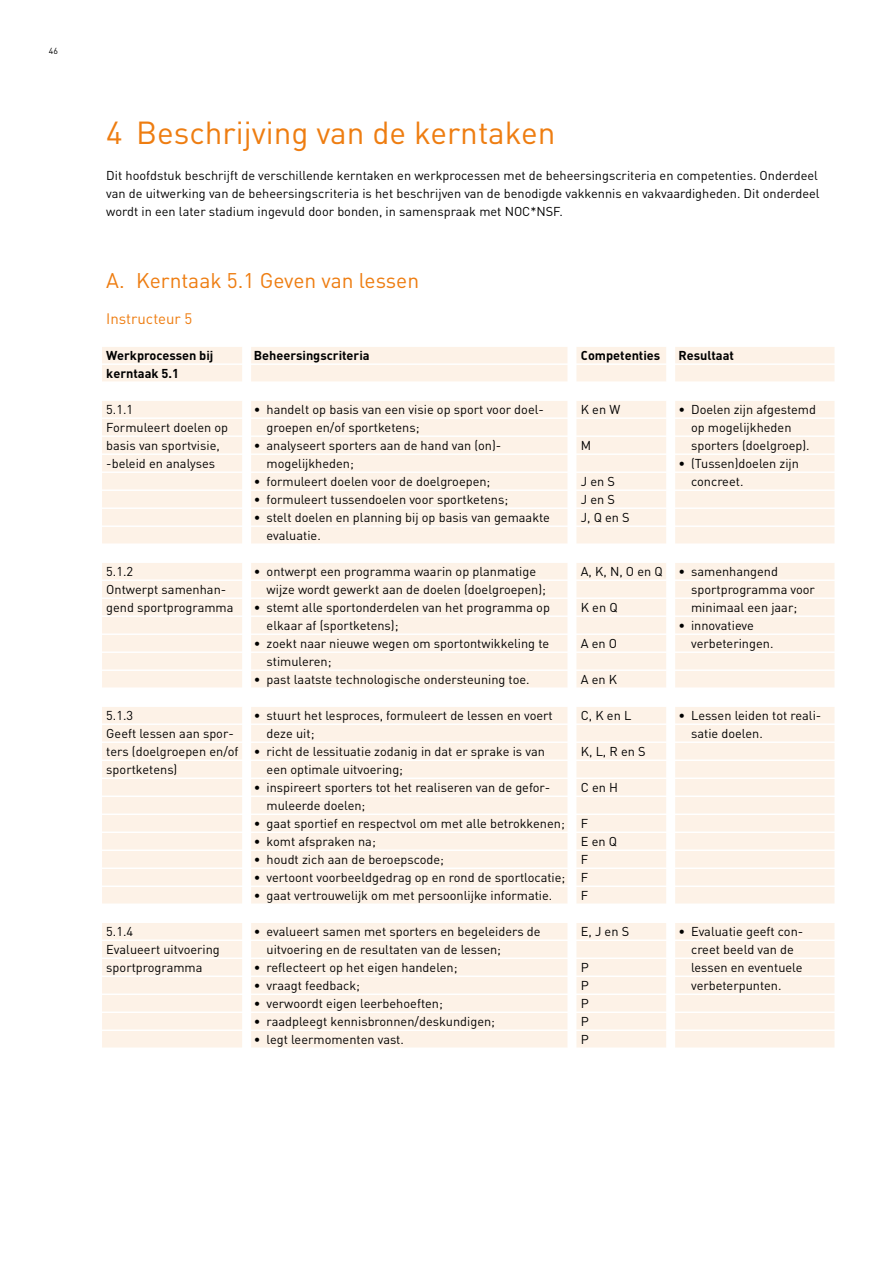
<style>
.page{position:relative;width:893px;height:1263px;background:#fff}
.page>*{position:absolute;margin:0;border:0;box-sizing:border-box;transform-origin:0 0}
.t1{font:31.5px "DIN";color:#ee7d11}
.t2{font:21px "DIN";color:#ee7d11}
.t3{font:15px "DIN";color:#ee7d11}
.t4{font:12.75px/18px "DIN";color:#000}
.t5{font:700 12.75px/18px "DIN";color:#000}
.t6{font:8.7px "DIN";color:#000}
</style>
<div class="page">
<div style="left:102px;top:347px;width:732px;height:16px;background:#fdf2e7"></div>
<div style="left:102px;top:365px;width:732px;height:16px;background:#fdf2e7"></div>
<div style="left:102px;top:401px;width:732px;height:16px;background:#fdf2e7"></div>
<div style="left:102px;top:419px;width:732px;height:16px;background:#fdf2e7"></div>
<div style="left:102px;top:437px;width:732px;height:16px;background:#fdf2e7"></div>
<div style="left:102px;top:455px;width:732px;height:16px;background:#fdf2e7"></div>
<div style="left:102px;top:473px;width:732px;height:16px;background:#fdf2e7"></div>
<div style="left:102px;top:491px;width:732px;height:16px;background:#fdf2e7"></div>
<div style="left:102px;top:509px;width:732px;height:16px;background:#fdf2e7"></div>
<div style="left:102px;top:527px;width:732px;height:16px;background:#fdf2e7"></div>
<div style="left:102px;top:563px;width:732px;height:16px;background:#fdf2e7"></div>
<div style="left:102px;top:581px;width:732px;height:16px;background:#fdf2e7"></div>
<div style="left:102px;top:599px;width:732px;height:16px;background:#fdf2e7"></div>
<div style="left:102px;top:617px;width:732px;height:16px;background:#fdf2e7"></div>
<div style="left:102px;top:635px;width:732px;height:16px;background:#fdf2e7"></div>
<div style="left:102px;top:653px;width:732px;height:16px;background:#fdf2e7"></div>
<div style="left:102px;top:671px;width:732px;height:16px;background:#fdf2e7"></div>
<div style="left:102px;top:707px;width:732px;height:16px;background:#fdf2e7"></div>
<div style="left:102px;top:725px;width:732px;height:16px;background:#fdf2e7"></div>
<div style="left:102px;top:743px;width:732px;height:16px;background:#fdf2e7"></div>
<div style="left:102px;top:761px;width:732px;height:16px;background:#fdf2e7"></div>
<div style="left:102px;top:779px;width:732px;height:16px;background:#fdf2e7"></div>
<div style="left:102px;top:797px;width:732px;height:16px;background:#fdf2e7"></div>
<div style="left:102px;top:815px;width:732px;height:16px;background:#fdf2e7"></div>
<div style="left:102px;top:833px;width:732px;height:16px;background:#fdf2e7"></div>
<div style="left:102px;top:851px;width:732px;height:16px;background:#fdf2e7"></div>
<div style="left:102px;top:869px;width:732px;height:16px;background:#fdf2e7"></div>
<div style="left:102px;top:887px;width:732px;height:16px;background:#fdf2e7"></div>
<div style="left:102px;top:923px;width:732px;height:16px;background:#fdf2e7"></div>
<div style="left:102px;top:941px;width:732px;height:16px;background:#fdf2e7"></div>
<div style="left:102px;top:959px;width:732px;height:16px;background:#fdf2e7"></div>
<div style="left:102px;top:977px;width:732px;height:16px;background:#fdf2e7"></div>
<div style="left:102px;top:995px;width:732px;height:16px;background:#fdf2e7"></div>
<div style="left:102px;top:1013px;width:732px;height:16px;background:#fdf2e7"></div>
<div style="left:102px;top:1031px;width:732px;height:16px;background:#fdf2e7"></div>
<div style="left:242px;top:252px;width:9px;height:972px;background:#fff"></div>
<div style="left:567px;top:252px;width:9px;height:972px;background:#fff"></div>
<div style="left:666px;top:333px;width:9px;height:729px;background:#fff"></div>
<p class="t6" style="left:49px;top:45px;width:11px">46</p>
<h1 class="t1" style="left:106px;top:113px;width:451px">4 Beschrijving van de kerntaken</h1>
<p class="t4" style="left:106px;top:166px;width:715px">Dit hoofdstuk beschrijft de verschillende kerntaken en werkprocessen met de beheersingscriteria en competenties. Onderdeel van de uitwerking van de beheersingscriteria is het beschrijven van de benodigde vakkennis en vakvaardigheden. Dit onderdeel wordt in een later stadium ingevuld door bonden, in samenspraak met NOC*NSF.</p>
<h2 class="t2" style="left:106px;top:267px;width:314px">A. Kerntaak 5.1 Geven van lessen</h2>
<p class="t3" style="left:106px;top:309px;width:88px">Instructeur 5</p>
<p class="t5" style="left:106px;top:346px;width:109px">Werkprocessen bij kerntaak 5.1</p>
<p class="t5" style="left:254px;top:346px;width:117px">Beheersingscriteria</p>
<p class="t5" style="left:581px;top:346px;width:81px">Competenties</p>
<p class="t5" style="left:678px;top:346px;width:57px">Resultaat</p>
<p class="t4" style="left:106px;top:400px;width:123px">5.1.1<br>Formuleert doelen op basis van sportvisie, -beleid en analyses</p>
<p class="t4" style="left:267px;top:400px;width:277px;text-indent:-13px">• handelt op basis van een visie op sport voor doel&shy;groepen en/of sportketens;</p>
<p class="t4" style="left:691px;top:400px;width:126px;text-indent:-13px">• Doelen zijn afgestemd op mogelijkheden sporters (doelgroep).</p>
<p class="t4" style="left:691px;top:454px;width:109px;text-indent:-13px">• (Tussen)doelen zijn concreet.</p>
<p class="t4" style="left:581px;top:400px;width:41px">K en W</p>
<p class="t4" style="left:581px;top:436px;width:12px">M</p>
<p class="t4" style="left:581px;top:472px;width:50px">J en S<br>J en S<br>J, Q en S</p>
<p class="t4" style="left:267px;top:436px;width:234px;text-indent:-13px">• analyseert sporters aan de hand van (on)- mogelijkheden;</p>
<p class="t4" style="left:254px;top:472px;width:238px">• formuleert doelen voor de doelgroepen;</p>
<p class="t4" style="left:254px;top:490px;width:256px">• formuleert tussendoelen voor sportketens;</p>
<p class="t4" style="left:267px;top:508px;width:285px;text-indent:-13px">• stelt doelen en planning bij op basis van gemaakte evaluatie.</p>
<p class="t4" style="left:106px;top:562px;width:129px">5.1.2<br>Ontwerpt samenhan&shy;gend sportprogramma</p>
<p class="t4" style="left:267px;top:562px;width:281px;text-indent:-13px">• ontwerpt een programma waarin op planmatige wijze wordt gewerkt aan de doelen (doelgroepen);</p>
<p class="t4" style="left:267px;top:598px;width:285px;text-indent:-13px">• stemt alle sportonderdelen van het programma op elkaar af (sportketens);</p>
<p class="t4" style="left:267px;top:634px;width:284px;text-indent:-13px">• zoekt naar nieuwe wegen om sportontwikkeling te stimuleren;</p>
<p class="t4" style="left:254px;top:670px;width:277px">• past laatste technologische ondersteuning toe.</p>
<p class="t4" style="left:106px;top:706px;width:134px">5.1.3<br>Geeft lessen aan spor&shy;ters (doelgroepen en/of sportketens)</p>
<p class="t4" style="left:267px;top:706px;width:288px;text-indent:-13px">• stuurt het lesproces, formuleert de lessen en voert deze uit;</p>
<p class="t4" style="left:267px;top:742px;width:280px;text-indent:-13px">• richt de lessituatie zodanig in dat er sprake is van een optimale uitvoering;</p>
<p class="t4" style="left:267px;top:778px;width:283px;text-indent:-13px">• inspireert sporters tot het realiseren van de gefor&shy;muleerde doelen;</p>
<p class="t4" style="left:254px;top:814px;width:312px">• gaat sportief en respectvol om met alle betrokkenen;</p>
<p class="t4" style="left:254px;top:832px;width:123px">• komt afspraken na;</p>
<p class="t4" style="left:254px;top:850px;width:192px">• houdt zich aan de beroepscode;</p>
<p class="t4" style="left:254px;top:868px;width:313px">• vertoont voorbeeldgedrag op en rond de sportlocatie;</p>
<p class="t4" style="left:254px;top:886px;width:300px">• gaat vertrouwelijk om met persoonlijke informatie.</p>
<p class="t4" style="left:106px;top:922px;width:115px">5.1.4<br>Evalueert uitvoering sportprogramma</p>
<p class="t4" style="left:267px;top:922px;width:275px;text-indent:-13px">• evalueert samen met sporters en begeleiders de uitvoering en de resultaten van de lessen;</p>
<p class="t4" style="left:254px;top:958px;width:205px">• reflecteert op het eigen handelen;</p>
<p class="t4" style="left:254px;top:976px;width:108px">• vraagt feedback;</p>
<p class="t4" style="left:254px;top:994px;width:191px">• verwoordt eigen leerbehoeften;</p>
<p class="t4" style="left:254px;top:1012px;width:243px">• raadpleegt kennisbronnen/deskundigen;</p>
<p class="t4" style="left:254px;top:1030px;width:152px">• legt leermomenten vast.</p>
<p class="t4" style="left:581px;top:562px;width:83px">A, K, N, O en Q</p>
<p class="t4" style="left:581px;top:598px;width:38px">K en Q</p>
<p class="t4" style="left:581px;top:634px;width:38px">A en O</p>
<p class="t4" style="left:581px;top:670px;width:38px">A en K</p>
<p class="t4" style="left:581px;top:706px;width:52px">C, K en L</p>
<p class="t4" style="left:581px;top:742px;width:66px">K, L, R en S</p>
<p class="t4" style="left:581px;top:778px;width:39px">C en H</p>
<p class="t4" style="left:581px;top:814px;width:38px">F<br>E en Q<br>F<br>F<br>F</p>
<p class="t4" style="left:581px;top:922px;width:50px">E, J en S</p>
<p class="t4" style="left:581px;top:958px;width:10px;text-align:justify">P P P P P</p>
<p class="t4" style="left:691px;top:562px;width:125px;text-indent:-13px">• samenhangend sportprogramma voor minimaal een jaar;</p>
<p class="t4" style="left:691px;top:616px;width:84px;text-indent:-13px">• innovatieve verbeteringen.</p>
<p class="t4" style="left:691px;top:706px;width:132px;text-indent:-13px">• Lessen leiden tot reali&shy;satie doelen.</p>
<p class="t4" style="left:691px;top:922px;width:114px;text-indent:-13px">• Evaluatie geeft con&shy;creet beeld van de lessen en eventuele verbeterpunten.</p>
</div>
